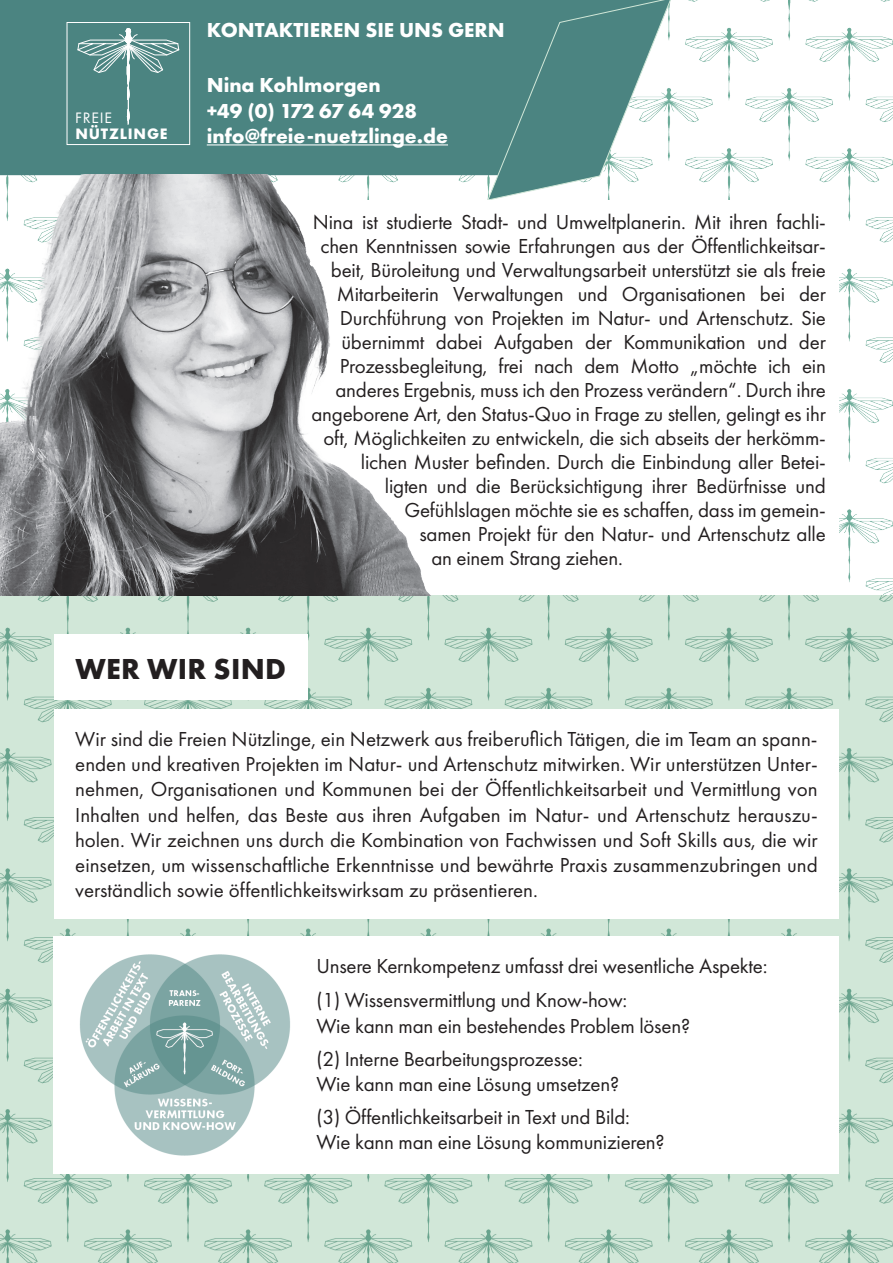
<style>
.page{position:relative;width:893px;height:1263px;background:#fff}
.page>*{position:absolute;margin:0;border:0;box-sizing:border-box;transform-origin:0 0}
.t1{font:700 30px "Futura PT";letter-spacing:.01em;color:#231f20}
.t2{font:21px/25.2px "Futura PT";letter-spacing:-.01em;color:#231f20}
.H2_Header{font:700 21px/25.2px "Futura PT";color:#fff}
.t3{font:700 15.75px/15.8px "Futura PT";letter-spacing:.05em;color:#fff}
.s1{font-weight:400}
</style>
<div class="page">
<img style="left:0;top:0;width:893px;height:1263px">
<div style="left:0;top:0;width:487px;height:175px;background:#4b8481"></div>
<svg style="left:78px;top:28px;width:101px;height:95px;background:#5e918e"></svg>
<div style="left:67px;top:22px;width:123px;height:123px;border:1px solid #fff"></div>
<hr style="left:207px;top:144px;width:241px;height:1px;background:#fff">
<svg style="left:487px;top:0;width:185px;height:201px"></svg>
<div style="left:257px;top:201px;width:582px;height:394px;background:#fff"></div>
<img style="left:0;top:174px;width:433px;height:422px">
<div style="left:53px;top:936px;width:245px;height:238px;background:#fff"></div>
<img style="left:79px;top:954px;width:211px;height:202px">
<div style="left:54px;top:709px;width:785px;height:209px;background:#fff"></div>
<div style="left:54px;top:635px;width:253px;height:65px;background:#fff"></div>
<div style="left:295px;top:936px;width:544px;height:238px;background:#fff"></div>
<p class="t3" style="left:75px;top:110px;width:94px"><span class="s1">FREIE<br></span>NÜTZLINGE</p>
<p class="H2_Header" style="left:207px;top:17px;width:299px">KONTAKTIEREN SIE UNS GERN</p>
<p class="H2_Header" style="left:207px;top:72px;width:243px">Nina Kohlmorgen<br>+49 (0) 172 67 64 928 info@freie-nuetzlinge.de</p>
<p class="t2" style="left:313px;top:210px;width:515px">Nina ist studierte Stadt- und Umweltplanerin. Mit ihren fachli-</p>
<p class="t2" style="left:320px;top:234px;width:507px">chen Kenntnissen sowie Erfahrungen aus der Öffentlichkeitsar-</p>
<p class="t2" style="left:331px;top:258px;width:497px">beit, Büroleitung und Verwaltungsarbeit unterstützt sie als freie</p>
<p class="t2" style="left:337px;top:282px;width:491px">Mitarbeiterin Verwaltungen und Organisationen bei der</p>
<p class="t2" style="left:340px;top:306px;width:488px">Durchführung von Projekten im Natur- und Artenschutz. Sie</p>
<p class="t2" style="left:341px;top:330px;width:486px">übernimmt dabei Aufgaben der Kommunikation und der</p>
<p class="t2" style="left:340px;top:354px;width:488px">Prozessbegleitung, frei nach dem Motto „möchte ich ein</p>
<p class="t2" style="left:335px;top:378px;width:492px">anderes Ergebnis, muss ich den Prozess verändern“. Durch ihre</p>
<p class="t2" style="left:311px;top:402px;width:516px">angeborene Art, den Status-Quo in Frage zu stellen, gelingt es ihr</p>
<p class="t2" style="left:323px;top:426px;width:504px">oft, Möglichkeiten zu entwickeln, die sich abseits der herkömm-</p>
<p class="t2" style="left:361px;top:450px;width:467px">lichen Muster befinden. Durch die Einbindung aller Betei-</p>
<p class="t2" style="left:385px;top:474px;width:442px">ligten und die Berücksichtigung ihrer Bedürfnisse und</p>
<p class="t2" style="left:404px;top:498px;width:423px">Gefühlslagen möchte sie es schaffen, dass im gemein-</p>
<p class="t2" style="left:419px;top:522px;width:408px">samen Projekt für den Natur- und Artenschutz alle</p>
<p class="t2" style="left:431px;top:546px;width:193px">an einem Strang ziehen.</p>
<p class="t1" style="left:75px;top:649px;width:212px">WER WIR SIND</p>
<p class="t2" style="left:75px;top:726px;width:744px;text-align:justify">Wir sind die Freien Nützlinge, ein Netzwerk aus freiberuflich Tätigen, die im Team an spann‑ enden und kreativen Projekten im Natur- und Artenschutz mitwirken. Wir unterstützen Unter&shy;nehmen, Organisationen und Kommunen bei der Öffentlichkeitsarbeit und Vermittlung von Inhalten und helfen, das Beste aus ihren Aufgaben im Natur- und Artenschutz herauszu&shy;holen. Wir zeichnen uns durch die Kombination von Fachwissen und Soft Skills aus, die wir einsetzen, um wissenschaftliche Erkenntnisse und bewährte Praxis zusammenzubringen und verständlich sowie öffentlichkeitswirksam zu präsentieren.</p>
<p class="t2" style="left:316px;top:949px;width:453px;line-height:34.2px">Unsere Kernkompetenz umfasst drei wesentliche Aspekte: (1) Wissensvermittlung und Know-how:</p>
<p class="t2" style="left:316px;top:1009px;width:375px;line-height:33px">Wie kann man ein bestehendes Problem lösen? (2) Interne Bearbeitungsprozesse:</p>
<p class="t2" style="left:316px;top:1067px;width:315px;line-height:33px">Wie kann man eine Lösung umsetzen? (3) Öffentlichkeitsarbeit in Text und Bild:</p>
<p class="t2" style="left:316px;top:1129px;width:350px">Wie kann man eine Lösung kommunizieren?</p>
</div>
